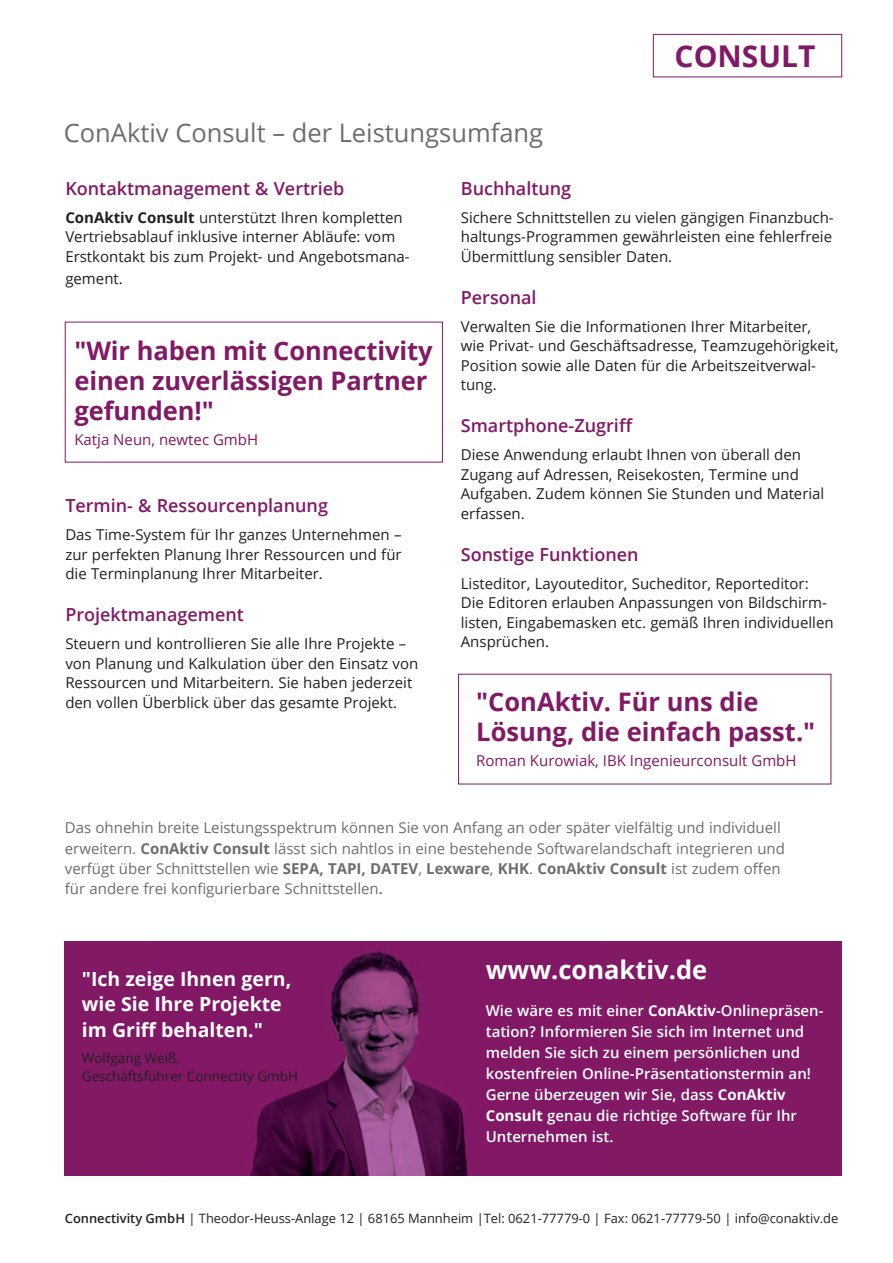
<style>
.page{position:relative;width:893px;height:1263px;background:#fff}
.page>*{position:absolute;margin:0;border:0;box-sizing:border-box;transform-origin:0 0}
.t1{font:700 30px "Open Sans";color:#821965}
.t2{font:700 25.5px/30px "Open Sans";letter-spacing:-.005em;color:#821965}
.t3{font:25.5px "Open Sans";color:#6c6d70}
.t4{font:700 25.5px "Open Sans";color:#fff}
.t5{font:700 19.5px/25.5px "Open Sans";color:#fff}
.t6{font:600 18px "Open Sans";color:#821965}
.t7{font:15px/19.5px "Open Sans";color:#231f20}
.t8{font:15px/20.2px "Open Sans";color:#6c6d70}
.t9{font:600 15px/21px "Open Sans";color:#fff}
.t10{font:15px "Open Sans";color:#821965}
.t11{font:13.5px/18px "Open Sans";color:#231f20}
.t12{font:12.9px "Open Sans";color:#231f20}
.s1{font-weight:700}
.s2{font-weight:600}
</style>
<div class="page">
<div style="left:65px;top:941px;width:777px;height:234px;background:#821965"></div>
<img style="left:250px;top:951px;width:218px;height:224px">
<div style="left:653px;top:34px;width:189px;height:43px;border:1px solid #821965"></div>
<h2 class="t3" style="left:64px;top:115px;width:481px">ConAktiv Consult – der Leistungsumfang</h2>
<h1 class="t1" style="left:674px;top:35px;width:142px">CONSULT</h1>
<p class="t6" style="left:65px;top:176px;width:281px">Kontaktmanagement &amp; Vertrieb</p>
<p class="t7" style="left:65px;top:207px;width:346px"><span class="s1">ConAktiv Consult</span> unterstützt Ihren kompletten<br>Vertriebsablauf inklusive interner Abläufe: vom<br>Erstkontakt bis zum Projekt- und Angebotsmana-</p>
<p class="t7" style="left:65px;top:269px;width:59px">gement.</p>
<h2 class="t2" style="left:74px;top:335px;width:360px">″Wir haben mit Connectivity einen zuverlässigen Partner gefunden!″</h2>
<p class="t10" style="left:74px;top:429px;width:185px">Katja Neun, newtec GmbH</p>
<p class="t6" style="left:65px;top:493px;width:264px">Termin- &amp; Ressourcenplanung</p>
<p class="t7" style="left:65px;top:525px;width:338px;text-align:justify">Das Time-System für Ihr ganzes Unternehmen – zur perfekten Planung Ihrer Ressourcen und für die Terminplanung Ihrer Mitarbeiter.</p>
<p class="t6" style="left:65px;top:602px;width:180px">Projektmanagement</p>
<p class="t7" style="left:65px;top:634px;width:355px">Steuern und kontrollieren Sie alle Ihre Projekte – von Planung und Kalkulation über den Einsatz von Ressourcen und Mitarbeitern. Sie haben jederzeit den vollen Überblick über das gesamte Projekt.</p>
<p class="t6" style="left:461px;top:176px;width:112px">Buchhaltung</p>
<p class="t7" style="left:461px;top:207px;width:374px;text-align:justify">Sichere Schnittstellen zu vielen gängigen Finanzbuch&shy;haltungs-Programmen gewährleisten eine fehlerfreie Übermittlung sensibler Daten.</p>
<p class="t6" style="left:461px;top:285px;width:77px">Personal</p>
<p class="t7" style="left:461px;top:316px;width:379px">Verwalten Sie die Informationen Ihrer Mitarbeiter, wie Privat- und Geschäftsadresse, Teamzugehörigkeit, Position sowie alle Daten für die Arbeitszeitverwal&shy;tung.</p>
<p class="t6" style="left:461px;top:413px;width:174px">Smartphone-Zugriff</p>
<p class="t7" style="left:461px;top:445px;width:365px">Diese Anwendung erlaubt Ihnen von überall den Zugang auf Adressen, Reisekosten, Termine und Aufgaben. Zudem können Sie Stunden und Material erfassen.</p>
<p class="t6" style="left:461px;top:542px;width:179px">Sonstige Funktionen</p>
<p class="t7" style="left:461px;top:573px;width:374px">Listeditor, Layouteditor, Sucheditor, Reporteditor:<br>Die Editoren erlauben Anpassungen von Bildschirm&shy;listen, Eingabemasken etc. gemäß Ihren individuellen Ansprüchen.</p>
<h2 class="t2" style="left:476px;top:686px;width:341px">″ConAktiv. Für uns die<br>Lösung, die einfach passt.″</h2>
<p class="t10" style="left:476px;top:750px;width:322px">Roman Kurowiak, IBK Ingenieurconsult GmbH</p>
<p class="t8" style="left:65px;top:817px;width:722px">Das ohnehin breite Leistungsspektrum können Sie von Anfang an oder später vielfältig und individuell erweitern. <span class="s1">ConAktiv Consult</span> lässt sich nahtlos in eine bestehende Softwarelandschaft integrieren und verfügt über Schnittstellen wie <span class="s1">SEPA, TAPI, DATEV</span>, <span class="s1">Lexware</span>, <span class="s1">KHK</span>. <span class="s1">ConAktiv Consult</span> ist zudem offen für andere frei konfigurierbare Schnittstellen<span class="s2">.</span></p>
<h3 class="t5" style="left:82px;top:965px;width:211px">″Ich zeige Ihnen gern, wie Sie Ihre Projekte im Griff behalten.″</h3>
<p class="t11" style="left:82px;top:1049px;width:218px">Wolfgang Weiß,<br>Geschäftsführer Connectity GmbH</p>
<h2 class="t4" style="left:486px;top:951px;width:223px">www.conaktiv.de</h2>
<p class="t9" style="left:486px;top:1000px;width:339px">Wie wäre es mit einer <span class="s1">ConAktiv</span>-Onlinepräsen&shy;tation? Informieren Sie sich im Internet und melden Sie sich zu einem persönlichen und kostenfreien Online-Präsentationstermin an!<br>Gerne überzeugen wir Sie, dass <span class="s1">ConAktiv Consult</span> genau die richtige Software für Ihr Unternehmen ist.</p>
<p class="t12" style="left:65px;top:1210px;width:775px"><span class="s2">Connectivity GmbH</span> | Theodor-Heuss-Anlage 12 | 68165 Mannheim |Tel: 0621-77779-0 | Fax: 0621-77779-50 | info@conaktiv.de</p>
</div>
